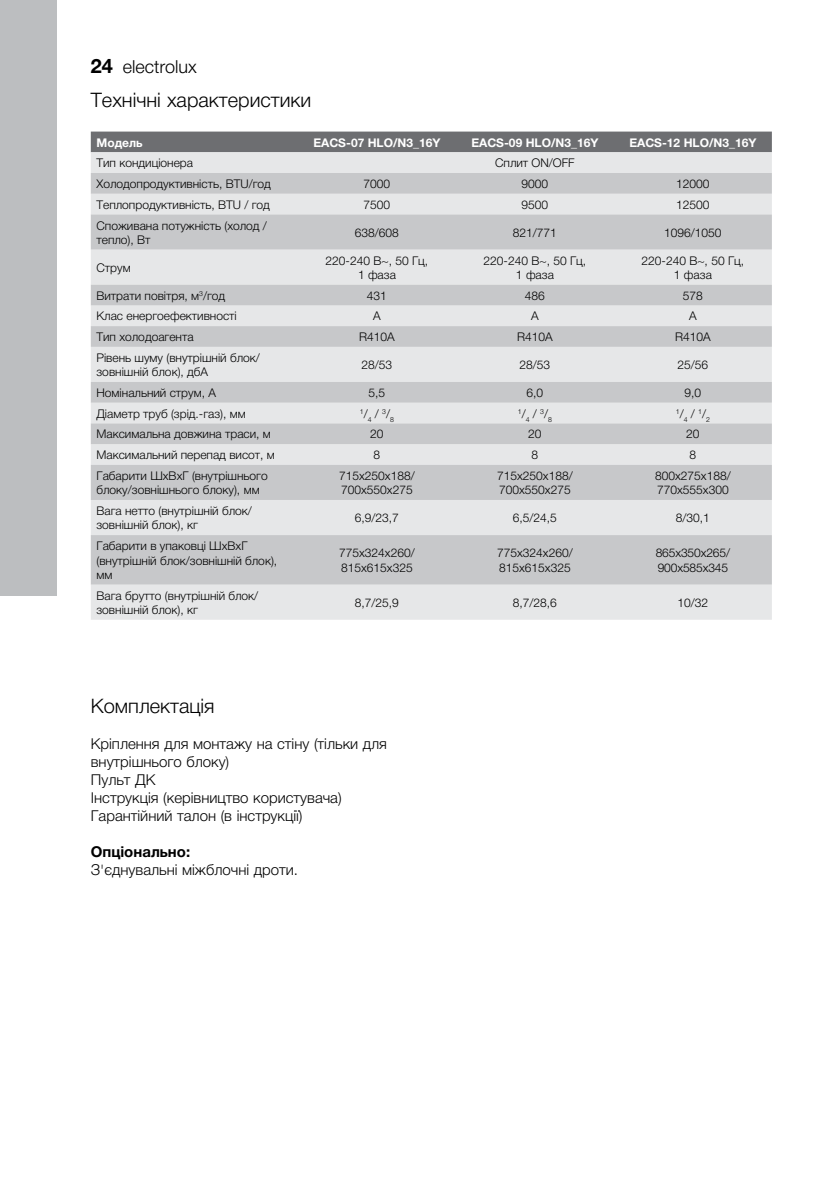
<style>
.page{position:relative;width:840px;height:1191px;background:#fff}
.page>*{position:absolute;margin:0;border:0;box-sizing:border-box;transform-origin:0 0}
.t1{font:300 20px "Helvetica Neue LTCYR";color:#000}
.t2{font:300 18px "Helvetica Neue LTCYR";color:#000}
.t3{font:300 15px/18px "Helvetica Neue LTCYR";color:#000}
.t4{font:700 15px "Helvetica Neue LTCYR";color:#000}
.t5{font:300 12px/14.4px "Helvetica Neue LTCYR";color:#000}
.t6{font:700 12px "Helvetica Neue LTCYR";color:#fff}
.t7{font:300 7px "Helvetica Neue LTCYR";color:#000}
.s1{font-weight:700;font-size:20px}
.s2{font-size:12px}
</style>
<div class="page">
<div style="left:0;top:0;width:57px;height:595px;background:#bcbec0"></div>
<div style="left:91px;top:132px;width:680px;height:20px;background:#6d6e71"></div>
<div style="left:91px;top:152px;width:680px;height:468px;background:#e6e7e8"></div>
<svg style="left:91px;top:173px;width:680px;height:411px;background:#d5d6d7"></svg>
<h2 class="t2" style="left:91px;top:56px;width:108px"><span class="s1">24</span> electrolux</h2>
<h1 class="t1" style="left:91px;top:89px;width:222px">Технічні характеристики</h1>
<p class="t6" style="left:96px;top:135px;width:48px">Модель</p>
<p class="t6" style="left:313px;top:135px;width:128px">EACS-07 HLO/N3_16Y</p>
<p class="t6" style="left:471px;top:135px;width:128px">EACS-09 HLO/N3_16Y</p>
<p class="t6" style="left:629px;top:135px;width:128px">EACS-12 HLO/N3_16Y</p>
<p class="t5" style="left:96px;top:156px;width:98px">Тип кондиціонера</p>
<p class="t5" style="left:495px;top:156px;width:81px">Сплит ON/OFF</p>
<p class="t5" style="left:96px;top:177px;width:176px">Холодопродуктивність, BTU/год</p>
<p class="t5" style="left:363px;top:177px;width:28px">7000</p>
<p class="t5" style="left:521px;top:177px;width:28px">9000</p>
<p class="t5" style="left:675px;top:177px;width:35px">12000</p>
<p class="t5" style="left:96px;top:197px;width:175px">Теплопродуктивність, BTU / год</p>
<p class="t5" style="left:363px;top:197px;width:28px">7500</p>
<p class="t5" style="left:521px;top:197px;width:28px">9500</p>
<p class="t5" style="left:675px;top:197px;width:35px">12500</p>
<p class="t5" style="left:96px;top:218px;width:172px">Споживана потужність (холод / тепло), Вт</p>
<p class="t5" style="left:355px;top:225px;width:46px">638/608</p>
<p class="t5" style="left:512px;top:225px;width:46px">821/771</p>
<p class="t5" style="left:663px;top:225px;width:59px">1096/1050</p>
<p class="t5" style="left:96px;top:260px;width:36px">Струм</p>
<p class="t5" style="left:325px;top:253px;width:104px;text-align:center">220-240 В~, 50 Гц,<br>1 фаза</p>
<p class="t5" style="left:483px;top:253px;width:104px;text-align:center">220-240 В~, 50 Гц,<br>1 фаза</p>
<p class="t5" style="left:641px;top:253px;width:104px;text-align:center">220-240 В~, 50 Гц,<br>1 фаза</p>
<p class="t5" style="left:96px;top:288px;width:130px">Витрати повітря, м<sup>3</sup>/год</p>
<p class="t5" style="left:367px;top:288px;width:22px">431</p>
<p class="t5" style="left:524px;top:288px;width:22px">486</p>
<p class="t5" style="left:682px;top:288px;width:22px">578</p>
<p class="t5" style="left:96px;top:309px;width:142px">Клас енергоефективності</p>
<p class="t5" style="left:373px;top:309px;width:9px">A</p>
<p class="t5" style="left:531px;top:309px;width:9px">A</p>
<p class="t5" style="left:688px;top:309px;width:9px">A</p>
<p class="t5" style="left:96px;top:330px;width:99px">Тип холодоагента</p>
<p class="t5" style="left:359px;top:330px;width:37px">R410A</p>
<p class="t5" style="left:517px;top:330px;width:37px">R410A</p>
<p class="t5" style="left:674px;top:330px;width:37px">R410A</p>
<p class="t5" style="left:96px;top:350px;width:165px">Рівень шуму (внутрішній блок/ зовнішній блок), дбА</p>
<p class="t5" style="left:361px;top:358px;width:32px">28/53</p>
<p class="t5" style="left:519px;top:358px;width:32px">28/53</p>
<p class="t5" style="left:677px;top:358px;width:32px">25/56</p>
<p class="t5" style="left:96px;top:385px;width:121px">Номінальний струм, А</p>
<p class="t5" style="left:368px;top:385px;width:18px">5,5</p>
<p class="t5" style="left:526px;top:385px;width:18px">6,0</p>
<p class="t5" style="left:684px;top:385px;width:18px">9,0</p>
<p class="t5" style="left:96px;top:406px;width:151px">Діаметр труб (зрід.-газ), мм</p>
<p class="t7" style="left:359px;top:411px;width:36px">1<span class="s2">/</span>4 <span class="s2">/</span> 3<span class="s2">/</span>8</p>
<p class="t7" style="left:517px;top:411px;width:36px">1<span class="s2">/</span>4 <span class="s2">/</span> 3<span class="s2">/</span>8</p>
<p class="t7" style="left:675px;top:411px;width:36px">1<span class="s2">/</span>4 <span class="s2">/</span> 1<span class="s2">/</span>2</p>
<p class="t5" style="left:96px;top:427px;width:176px">Максимальна довжина траси, м</p>
<p class="t5" style="left:370px;top:427px;width:15px">20</p>
<p class="t5" style="left:528px;top:427px;width:15px">20</p>
<p class="t5" style="left:685px;top:427px;width:15px">20</p>
<p class="t5" style="left:96px;top:448px;width:180px">Максимальний перепад висот, м</p>
<p class="t5" style="left:373px;top:448px;width:8px">8</p>
<p class="t5" style="left:531px;top:448px;width:8px">8</p>
<p class="t5" style="left:689px;top:448px;width:8px">8</p>
<p class="t5" style="left:96px;top:468px;width:173px">Габарити ШхВхГ (внутрішнього блоку/зовнішнього блоку), мм</p>
<p class="t5" style="left:339px;top:468px;width:77px">715x250x188/<br>700х550х275</p>
<p class="t5" style="left:497px;top:468px;width:77px">715x250x188/<br>700х550х275</p>
<p class="t5" style="left:654px;top:468px;width:77px">800x275x188/<br>770х555х300</p>
<p class="t5" style="left:96px;top:503px;width:157px">Вага нетто (внутрішній блок/ зовнішній блок), кг</p>
<p class="t5" style="left:355px;top:511px;width:46px">6,9/23,7</p>
<p class="t5" style="left:512px;top:511px;width:46px">6,5/24,5</p>
<p class="t5" style="left:675px;top:511px;width:36px">8/30,1</p>
<p class="t5" style="left:96px;top:538px;width:182px">Габарити в упаковці ШхВхГ (внутрішній блок/зовнішній блок), мм</p>
<p class="t5" style="left:339px;top:546px;width:77px">775x324x260/<br>815х615х325</p>
<p class="t5" style="left:497px;top:546px;width:77px">775x324x260/<br>815х615х325</p>
<p class="t5" style="left:655px;top:546px;width:76px">865x350x265/<br>900х585х345</p>
<p class="t5" style="left:96px;top:588px;width:163px">Вага брутто (внутрішній блок/ зовнішній блок), кг</p>
<p class="t5" style="left:355px;top:595px;width:46px">8,7/25,9</p>
<p class="t5" style="left:512px;top:595px;width:46px">8,7/28,6</p>
<p class="t5" style="left:677px;top:595px;width:32px">10/32</p>
<h1 class="t1" style="left:91px;top:694px;width:125px">Комплектація</h1>
<p class="t3" style="left:91px;top:735px;width:297px">Кріплення для монтажу на стіну (тільки для внутрішнього блоку)<br>Пульт ДК<br>Інструкція (керівництво користувача)<br>Гарантійний талон (в інструкції)</p>
<p class="t4" style="left:91px;top:843px;width:101px">Опціонально:</p>
<p class="t3" style="left:91px;top:861px;width:209px">З'єднувальні міжблочні дроти.</p>
</div>
